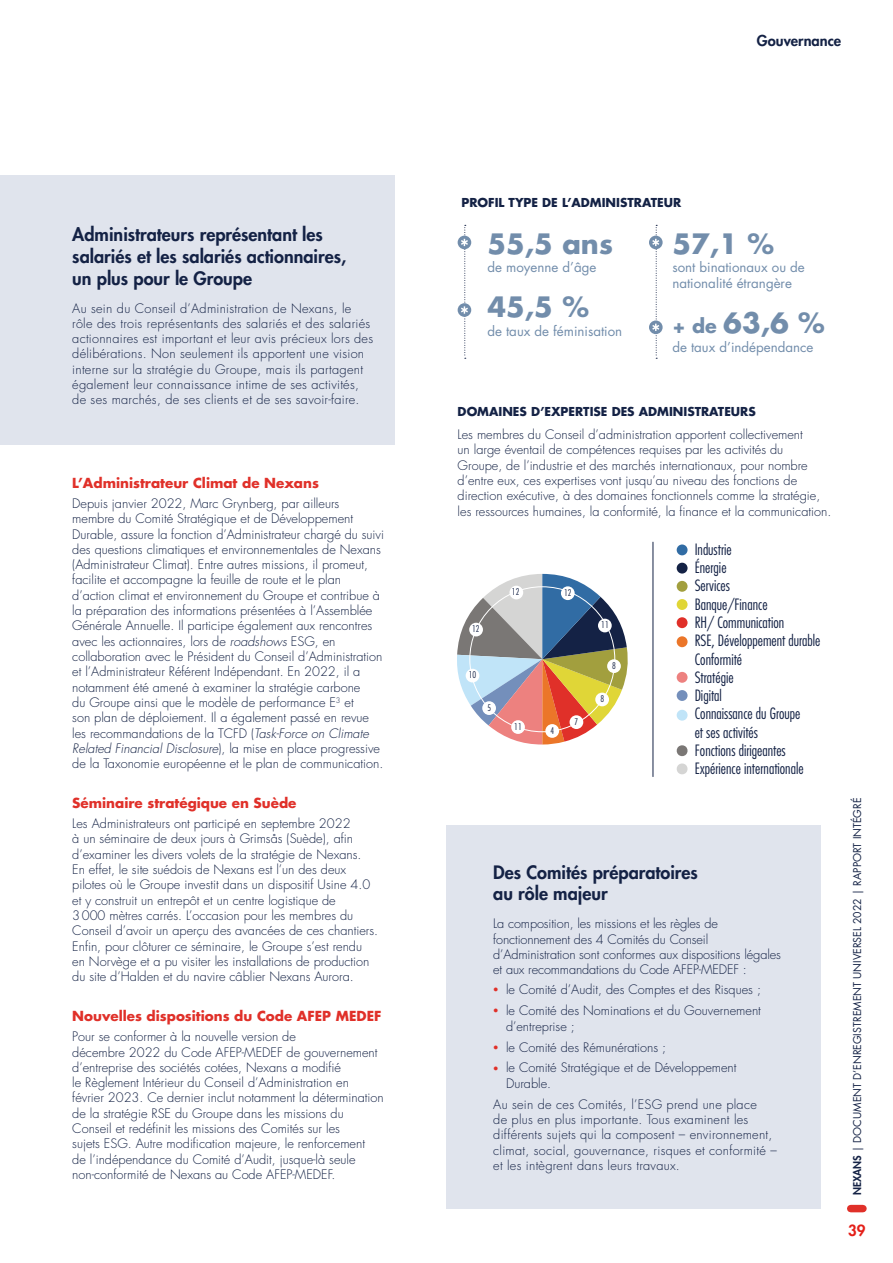
<style>
.page{position:relative;width:893px;height:1263px;background:#fff}
.page>*{position:absolute;margin:0;border:0;box-sizing:border-box;transform-origin:0 0}
.t1{font:700 27.3px "Futura Std";color:#728dab}
.t2{font:800 18px/21.6px "Futura Std";color:#142245}
.t3{font:300 condensed 15.15px/18.3px "Futura Std";color:#142245}
.t4{font:800 15px "Futura Std";color:#e41f18}
.t5{font:800 14.7px "Futura Std";color:#142245}
.t6{font:700 13.5px "Futura Std";color:#e03029}
.t7{font:13.35px/16px "Futura Std";color:#728dab}
.t8{font:300 12.75px/15.3px "Futura Std";color:#142245}
.t9{font:300 12.75px/15.3px "Futura Std";letter-spacing:.02em;color:#142245}
.t10{font:700 12px "Futura Std";color:#142245}
.t11{font:10.5px "Futura Std";color:#142245}
.t12{font:300 condensed 9px "Futura Std";color:#142245}
.s1{font-style:italic}
.s2{font-size:19.05px}
.s3{font-weight:800}
</style>
<div class="page">
<div style="left:0;top:175px;width:394px;height:270px;background:#e0e4ed"></div>
<div style="left:446px;top:825px;width:375px;height:383px;background:#e0e4ed"></div>
<svg style="left:458px;top:236px;width:13px;height:13px"></svg>
<svg style="left:649px;top:236px;width:14px;height:13px"></svg>
<div style="left:458px;top:303px;width:13px;height:14px;background:#728dab;border-radius:50%"></div>
<svg style="left:649px;top:320px;width:14px;height:14px"></svg>
<svg style="left:461px;top:225px;width:7px;height:134px"></svg>
<svg style="left:652px;top:225px;width:7px;height:134px"></svg>
<svg style="left:457px;top:574px;width:171px;height:170px"></svg>
<hr style="left:653px;top:542px;width:1px;height:234px;background:#142245">
<div style="left:677px;top:544px;width:10px;height:11px;background:#316ca4;border-radius:50%"></div>
<div style="left:677px;top:563px;width:10px;height:10px;background:#142245;border-radius:50%"></div>
<div style="left:677px;top:599px;width:10px;height:11px;background:#e0d637;border-radius:50%"></div>
<div style="left:677px;top:617px;width:10px;height:11px;background:#e03029;border-radius:50%"></div>
<div style="left:677px;top:636px;width:10px;height:11px;background:#eb7629;border-radius:50%"></div>
<div style="left:677px;top:672px;width:10px;height:11px;background:#ed817f;border-radius:50%"></div>
<div style="left:677px;top:690px;width:10px;height:11px;background:#748fbb;border-radius:50%"></div>
<div style="left:677px;top:581px;width:10px;height:11px;background:#a29f3e;border-radius:50%"></div>
<div style="left:677px;top:710px;width:10px;height:11px;background:#c0e4f8;border-radius:50%"></div>
<svg style="left:676px;top:745px;width:12px;height:12px"></svg>
<svg style="left:676px;top:763px;width:12px;height:12px"></svg>
<div style="left:561px;top:586px;width:14px;height:14px;background:#fff;border-radius:50%"></div>
<div style="left:598px;top:619px;width:14px;height:13px;background:#fff;border-radius:50%"></div>
<div style="left:607px;top:659px;width:14px;height:14px;background:#fff;border-radius:50%"></div>
<div style="left:595px;top:693px;width:14px;height:13px;background:#fff;border-radius:50%"></div>
<div style="left:570px;top:715px;width:13px;height:14px;background:#fff;border-radius:50%"></div>
<div style="left:545px;top:724px;width:14px;height:14px;background:#fff;border-radius:50%"></div>
<div style="left:511px;top:720px;width:14px;height:14px;background:#fff;border-radius:50%"></div>
<div style="left:482px;top:701px;width:14px;height:14px;background:#fff;border-radius:50%"></div>
<div style="left:466px;top:669px;width:13px;height:13px;background:#fff;border-radius:50%"></div>
<div style="left:469px;top:623px;width:14px;height:13px;background:#fff;border-radius:50%"></div>
<div style="left:509px;top:586px;width:14px;height:13px;background:#fff;border-radius:50%"></div>
<div style="left:851px;top:1205px;width:12px;height:7px;background:#e03029"></div>
<h2 class="t2" style="left:72px;top:224px;width:276px">Administrateurs représentant les salariés et les salariés actionnaires, un plus pour le Groupe</h2>
<p class="t9" style="left:72px;top:301px;width:302px">Au sein du Conseil d’Administration de Nexans, le rôle des trois représentants des salariés et des salariés actionnaires est important et leur avis précieux lors des délibérations. Non seulement ils apportent une vision interne sur la stratégie du Groupe, mais ils partagent également leur connaissance intime de ses activités, de ses marchés, de ses clients et de ses savoir-faire.</p>
<p class="t6" style="left:72px;top:474px;width:248px">L’Administrateur Climat de Nexans</p>
<p class="t8" style="left:72px;top:496px;width:313px">Depuis janvier 2022, Marc Grynberg, par ailleurs membre du Comité Stratégique et de Développement Durable, assure la fonction d’Administrateur chargé du suivi des questions climatiques et environnementales de Nexans (Administrateur Climat). Entre autres missions, il promeut, facilite et accompagne la feuille de route et le plan d’action climat et environnement du Groupe et contribue à la préparation des informations présentées à l’Assemblée Générale Annuelle. Il participe également aux rencontres avec les actionnaires, lors de <span class="s1">roadshows</span> ESG, en collaboration avec le Président du Conseil d’Administration et l’Administrateur Référent Indépendant. En 2022, il a notamment été amené à examiner la stratégie carbone<br>du Groupe ainsi que le modèle de performance E<sup>3</sup> et<br>son plan de déploiement. Il a également passé en revue les recommandations de la TCFD (<span class="s1">Task-Force on Climate Related Financial Disclosure</span>), la mise en place progressive de la Taxonomie européenne et le plan de communication.</p>
<p class="t6" style="left:72px;top:794px;width:226px">Séminaire stratégique en Suède</p>
<p class="t8" style="left:72px;top:816px;width:307px">Les Administrateurs ont participé en septembre 2022<br>à un séminaire de deux jours à Grimsås (Suède), afin d’examiner les divers volets de la stratégie de Nexans.<br>En effet, le site suédois de Nexans est l’un des deux pilotes où le Groupe investit dans un dispositif Usine 4.0 et y construit un entrepôt et un centre logistique de<br>3000 mètres carrés. L’occasion pour les membres du Conseil d’avoir un aperçu des avancées de ces chantiers.<br>Enfin, pour clôturer ce séminaire, le Groupe s’est rendu<br>en Norvège et a pu visiter les installations de production du site d’Halden et du navire câblier Nexans Aurora.</p>
<p class="t6" style="left:72px;top:1007px;width:311px">Nouvelles dispositions du Code AFEP MEDEF</p>
<p class="t8" style="left:72px;top:1029px;width:313px">Pour se conformer à la nouvelle version de<br>décembre 2022 du Code AFEP-MEDEF de gouvernement d’entreprise des sociétés cotées, Nexans a modifié<br>le Règlement Intérieur du Conseil d’Administration en février 2023. Ce dernier inclut notamment la détermination de la stratégie RSE du Groupe dans les missions du Conseil et redéfinit les missions des Comités sur les<br>sujets ESG. Autre modification majeure, le renforcement<br>de l’indépendance du Comité d’Audit, jusque-là seule non-conformité de Nexans au Code AFEP-MEDEF.</p>
<p class="t10" style="left:461px;top:195px;width:221px">PROFIL TYPE DE L’ADMINISTRATEUR</p>
<p class="t5" style="left:757px;top:31px;width:86px">Gouvernance</p>
<h1 class="t1" style="left:487px;top:225px;width:127px">55,5 ans</h1>
<p class="t7" style="left:487px;top:259px;width:110px">de moyenne d’âge</p>
<h1 class="t1" style="left:487px;top:289px;width:103px">45,5 %</h1>
<p class="t7" style="left:487px;top:323px;width:136px">de taux de féminisation</p>
<h1 class="t1" style="left:672px;top:225px;width:103px">57,1 %</h1>
<p class="t7" style="left:672px;top:259px;width:134px">sont binationaux ou de nationalité étrangère</p>
<h1 class="t1" style="left:672px;top:305px;width:154px"><span class="s2">+ de</span> 63,6 %</h1>
<p class="t7" style="left:672px;top:339px;width:143px">de taux d’indépendance</p>
<p class="t10" style="left:458px;top:403px;width:300px">DOMAINES D’EXPERTISE DES ADMINISTRATEURS</p>
<p class="t8" style="left:458px;top:427px;width:375px">Les membres du Conseil d’administration apportent collectivement<br>un large éventail de compétences requises par les activités du<br>Groupe, de l’industrie et des marchés internationaux, pour nombre d’entre eux, ces expertises vont jusqu’au niveau des fonctions de direction exécutive, à des domaines fonctionnels comme la stratégie, les ressources humaines, la conformité, la finance et la communication.</p>
<p class="t12" style="left:472px;top:624px;width:9px">12</p>
<p class="t12" style="left:469px;top:670px;width:9px">10</p>
<p class="t12" style="left:487px;top:702px;width:5px">5</p>
<p class="t12" style="left:512px;top:587px;width:9px">12</p>
<p class="t12" style="left:514px;top:721px;width:9px">11</p>
<p class="t12" style="left:564px;top:587px;width:9px">12</p>
<p class="t12" style="left:550px;top:725px;width:5px">4</p>
<p class="t12" style="left:575px;top:716px;width:5px">7</p>
<p class="t12" style="left:601px;top:620px;width:9px">11</p>
<p class="t12" style="left:612px;top:660px;width:5px">8</p>
<p class="t12" style="left:600px;top:693px;width:5px">8</p>
<p class="t3" style="left:695px;top:540px;width:127px">Industrie<br>Énergie<br>Services<br>Banque/Finance<br>RH/ Communication<br>RSE, Développement durable<br>Conformité<br>Stratégie<br>Digital<br>Connaissance du Groupe<br>et ses activités<br>Fonctions dirigeantes<br>Expérience internationale</p>
<h2 class="t2" style="left:493px;top:861px;width:206px">Des Comités préparatoires au rôle majeur</h2>
<p class="t8" style="left:493px;top:916px;width:289px">La composition, les missions et les règles de fonctionnement des 4 Comités du Conseil d’Administration sont conformes aux dispositions légales et aux recommandations du Code AFEP-MEDEF :</p>
<p class="t8" style="left:506px;top:979px;width:256px;line-height:20.9px">le Comité d’Audit, des Comptes et des Risques ; le Comité des Nominations et du Gouvernement</p>
<p class="t8" style="left:506px;top:1016px;width:232px;line-height:20.9px">d’entreprise ;<br>le Comité des Rémunérations ;<br>le Comité Stratégique et de Développement</p>
<p class="t9" style="left:493px;top:1074px;width:265px;line-height:20.4px;text-indent:13px">Durable.<br>Au sein de ces Comités, l’ESG prend une place</p>
<p class="t9" style="left:493px;top:1112px;width:285px">de plus en plus importante. Tous examinent les différents sujets qui la composent – environnement, climat, social, gouvernance, risques et conformité – et les intègrent dans leurs travaux.</p>
<p class="t11" style="left:851px;top:1195px;width:399px;rotate:-90deg"><span class="s3">NEXANS</span> | DOCUMENT D’ENREGISTREMENT UNIVERSEL 2022 | RAPPORT INTÉGRÉ</p>
<p class="t4" style="left:848px;top:1220px;width:19px">39</p>
</div>
